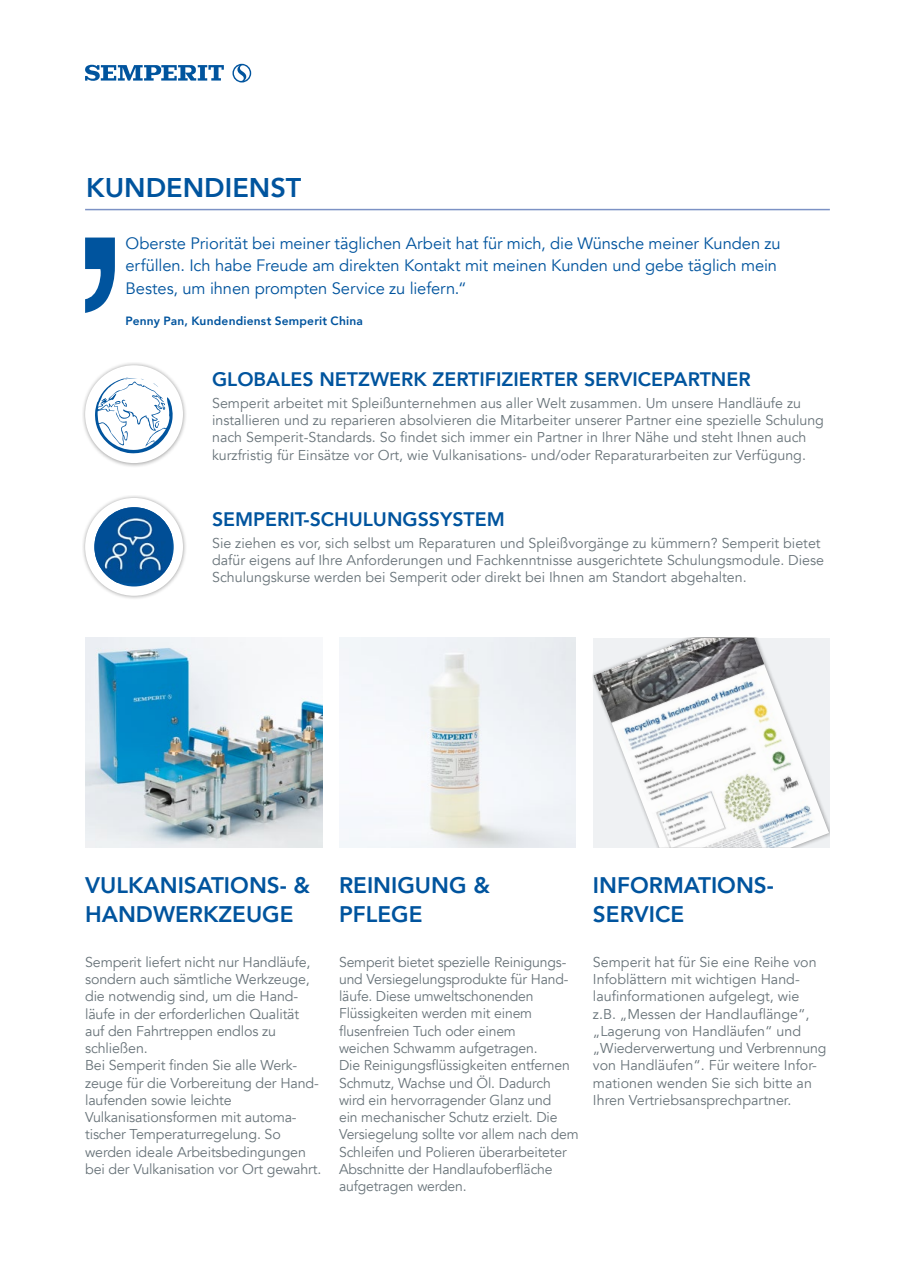
<style>
.page{position:relative;width:915px;height:1276px;background:#fff}
.page>*{position:absolute;margin:0;border:0;box-sizing:border-box;transform-origin:0 0}
.t1{font:800 27px "Avenir LT Com";color:#00549e}
.t2{font:800 22.5px/28.5px "Avenir LT Com";color:#00549e}
.t3{font:800 19.5px "Avenir LT Com";color:#00549e}
.t4{font:16.5px/22.5px "Avenir LT Com";letter-spacing:-.005em;color:#00549e}
.t5{font:14.25px/17.2px "Avenir LT Com";letter-spacing:-.01em;color:#69747a}
.t6{font:800 12px "Avenir LT Com";letter-spacing:.015em;color:#00549e}
</style>
<div class="page">
<svg style="left:85px;top:237px;width:30px;height:76px"></svg>
<div style="left:82px;top:362px;width:106px;height:106px;background:#000;opacity:.36"></div>
<div style="left:85px;top:365px;width:98px;height:98px;background:#fff;border-radius:50%"></div>
<svg style="left:95px;top:378px;width:77px;height:75px"></svg>
<div style="left:82px;top:495px;width:106px;height:105px;background:#000;opacity:.36"></div>
<div style="left:85px;top:498px;width:98px;height:98px;background:#fff;border-radius:50%"></div>
<img style="left:94px;top:507px;width:78px;height:76px">
<img style="left:85px;top:638px;width:237px;height:210px">
<img style="left:339px;top:638px;width:236px;height:210px">
<img style="left:593px;top:638px;width:235px;height:210px">
<svg style="left:85px;top:64px;width:139px;height:17px"></svg>
<svg style="left:232px;top:64px;width:19px;height:18px"></svg>
<hr style="left:85px;top:209px;width:744px;height:1px;background:#7c92c5">
<h1 class="t1" style="left:86px;top:171px;width:216px">KUNDENDIENST</h1>
<p class="t4" style="left:125px;top:232px;width:656px">Oberste Priorität bei meiner täglichen Arbeit hat für mich, die Wünsche meiner Kunden zu erfüllen. Ich habe Freude am direkten Kontakt mit meinen Kunden und gebe täglich mein<br>Bestes, um ihnen prompten Service zu liefern.“</p>
<p class="t6" style="left:125px;top:314px;width:239px">Penny Pan, Kundendienst Semperit China</p>
<h3 class="t3" style="left:212px;top:368px;width:540px">GLOBALES NETZWERK ZERTIFIZIERTER SERVICEPARTNER</h3>
<p class="t5" style="left:212px;top:394px;width:613px">Semperit arbeitet mit Spleißunternehmen aus aller Welt zusammen. Um unsere Handläufe zu installieren und zu reparieren absolvieren die Mitarbeiter unserer Partner eine spezielle Schulung nach Semperit-Standards. So findet sich immer ein Partner in Ihrer Nähe und steht Ihnen auch kurzfristig für Einsätze vor Ort, wie Vulkanisations- und/oder Reparaturarbeiten zur Verfügung.</p>
<h3 class="t3" style="left:212px;top:508px;width:294px">SEMPERIT-SCHULUNGSSYSTEM</h3>
<p class="t5" style="left:212px;top:534px;width:613px">Sie ziehen es vor, sich selbst um Reparaturen und Spleißvorgänge zu kümmern? Semperit bietet dafür eigens auf Ihre Anforderungen und Fachkenntnisse ausgerichtete Schulungsmodule. Diese<br>Schulungskurse werden bei Semperit oder direkt bei Ihnen am Standort abgehalten.</p>
<h2 class="t2" style="left:85px;top:871px;width:226px">VULKANISATIONS- &amp;<br>HANDWERKZEUGE</h2>
<h2 class="t2" style="left:339px;top:871px;width:152px">REINIGUNG &amp;<br>PFLEGE</h2>
<h2 class="t2" style="left:592px;top:871px;width:181px">INFORMATIONS-<br>SERVICE</h2>
<p class="t5" style="left:85px;top:953px;width:238px">Semperit liefert nicht nur Handläufe, sondern auch sämtliche Werkzeuge, die notwendig sind, um die Hand&shy;läufe in der erforderlichen Qualität auf den Fahrtreppen endlos zu schließen.<br>Bei Semperit finden Sie alle Werk&shy;zeuge für die Vorbereitung der Hand&shy;laufenden sowie leichte<br>Vulkanisationsformen mit automa&shy;tischer Temperaturregelung. So werden ideale Arbeitsbedingungen bei der Vulkanisation vor Ort gewahrt.</p>
<p class="t5" style="left:339px;top:953px;width:241px">Semperit bietet spezielle Reinigungs&shy;und Versiegelungsprodukte für Hand&shy;läufe. Diese umweltschonenden Flüssigkeiten werden mit einem flusenfreien Tuch oder einem<br>weichen Schwamm aufgetragen.<br>Die Reinigungsflüssigkeiten entfernen Schmutz, Wachse und Öl. Dadurch wird ein hervorragender Glanz und<br>ein mechanischer Schutz erzielt. Die Versiegelung sollte vor allem nach dem Schleifen und Polieren überarbeiteter Abschnitte der Handlaufoberfläche aufgetragen werden.</p>
<p class="t5" style="left:592px;top:953px;width:235px">Semperit hat für Sie eine Reihe von Infoblättern mit wichtigen Hand&shy;laufinformationen aufgelegt, wie<br>z.B. „Messen der Handlauflänge“, „Lagerung von Handläufen“ und „Wiederverwertung und Verbrennung von Handläufen“. Für weitere Infor&shy;mationen wenden Sie sich bitte an Ihren Vertriebsansprechpartner.</p>
</div>
